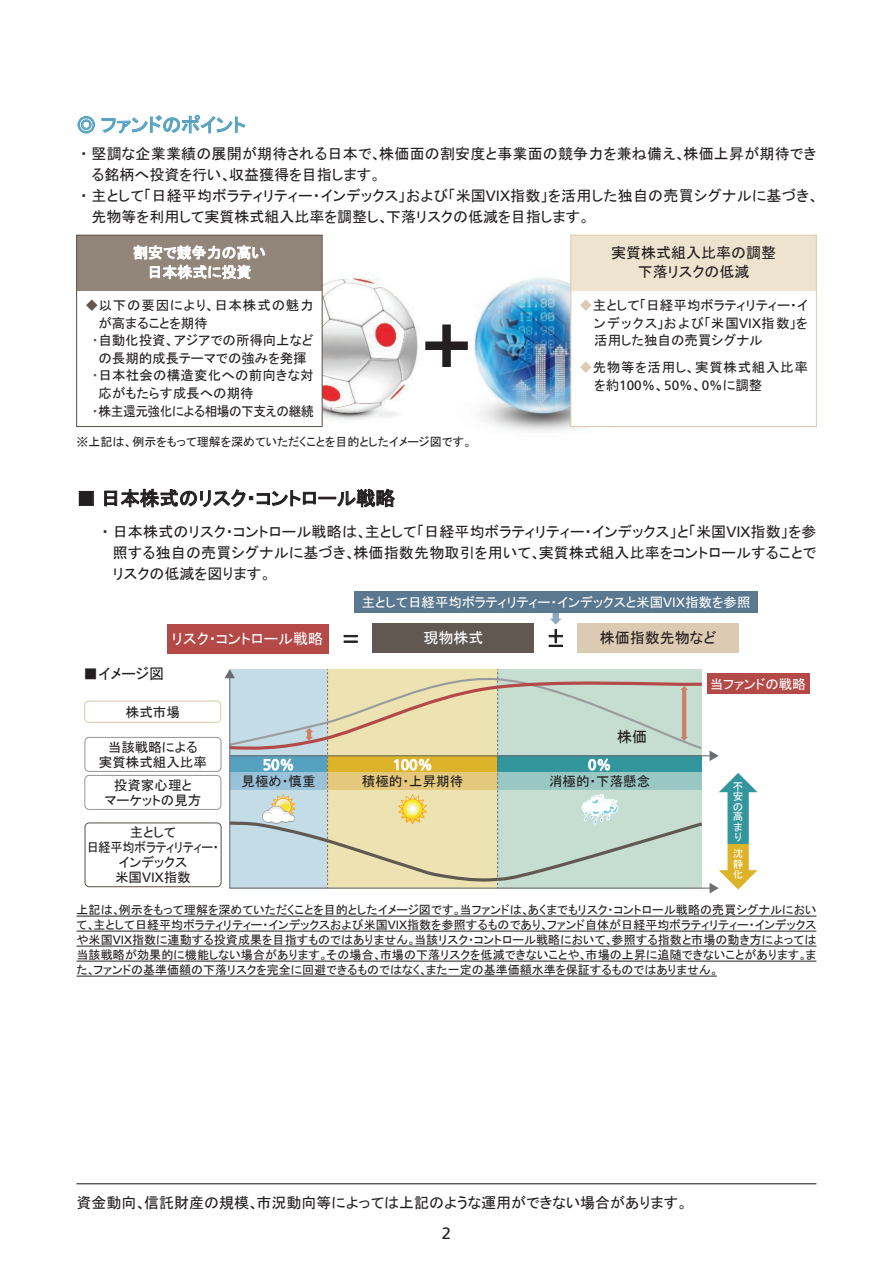
<style>
.page{position:relative;width:893px;height:1263px;background:#fff}
.page>*{position:absolute;margin:0;border:0;box-sizing:border-box;transform-origin:0 0}
.t1{font:19.5px "MS P Gothic";color:#231f20}
.t2{font:19.5px "MS P Gothic";color:#55a2c0}
.t3{font:16.5px "Frutiger LT Std";color:#231f20}
.t4{font:15px/21px "MS P Gothic";color:#231f20;text-align:center}
.t5{font:15px "MS P Gothic";letter-spacing:.02em;color:#231f20}
.t6{font:15px/19.5px "MS P Gothic";color:#fff;text-align:center}
.t7{font:15px "Frutiger LT Std";color:#fff}
.t8{font:13.5px/15px "MS P Gothic";color:#231f20;text-align:center}
.t9{font:13.5px "MS P Gothic";color:#fff}
.t10{font:13.5px "MS P Gothic";letter-spacing:-.035em;color:#231f20;scale:.94 1}
.t11{font:13.5px "MS P Gothic";letter-spacing:.06em;color:#231f20}
.t12{font:13.5px "MS P Gothic";letter-spacing:.05em;color:#231f20}
.t13{font:13.5px "Frutiger LT Std";color:#231f20}
.t14{font:12px/15px "MS P Gothic";color:#231f20;text-align:justify}
.t15{font:10.5px/10.5px "MS P Gothic";color:#fff;text-align:justify}
.s1{font-family:"Frutiger LT Std"}
.s2{color:#625852}
.s3{color:#ddcab2}
.s4{font-family:"MS P Gothic"}
</style>
<div class="page">
<hr style="left:77px;top:1183px;width:739px;height:1px;background:#231f20">
<hr style="left:77px;top:916px;width:739px;height:1px;background:#231f20">
<hr style="left:77px;top:931px;width:739px;height:1px;background:#231f20">
<hr style="left:77px;top:946px;width:739px;height:1px;background:#231f20">
<hr style="left:77px;top:961px;width:739px;height:1px;background:#231f20">
<hr style="left:77px;top:976px;width:640px;height:1px;background:#231f20">
<svg style="left:78px;top:116px;width:17px;height:17px"></svg>
<svg style="left:102px;top:115px;width:143px;height:18px"></svg>
<img style="left:264px;top:273px;width:154px;height:155px">
<img style="left:474px;top:278px;width:116px;height:153px">
<div style="left:77px;top:235px;width:245px;height:191px;background:#fff"></div>
<div style="left:77px;top:235px;width:245px;height:55px;background:#92857a"></div>
<div style="left:571px;top:235px;width:245px;height:191px;background:#fff"></div>
<div style="left:571px;top:235px;width:245px;height:55px;background:#eee3ce"></div>
<div style="left:76px;top:235px;width:247px;height:192px;border:1px solid #625852"></div>
<div style="left:570px;top:235px;width:247px;height:192px;border:1px solid #ddcab2"></div>
<div style="left:442px;top:324px;width:9px;height:43px;background:#231f20"></div>
<div style="left:425px;top:341px;width:43px;height:9px;background:#231f20"></div>
<svg style="left:134px;top:245px;width:131px;height:35px"></svg>
<div style="left:79px;top:491px;width:15px;height:15px;border:1px solid #231f20"></div>
<svg style="left:104px;top:489px;width:291px;height:19px"></svg>
<div style="left:553px;top:612px;width:6px;height:7px;background:#8ca7bf"></div>
<div style="left:84px;top:700px;width:137px;height:23px;border:1px solid #ddcab2;border-radius:4px"></div>
<div style="left:84px;top:822px;width:138px;height:65px;border:1px solid #625852;border-radius:4px"></div>
<div style="left:707px;top:673px;width:103px;height:21px;background:#b34a47"></div>
<div style="left:84px;top:737px;width:138px;height:35px;border:1px solid #999b9e;border-radius:4px"></div>
<svg style="left:224px;top:669px;width:533px;height:224px;background:#cad4c0"></svg>
<div style="left:372px;top:623px;width:162px;height:30px;background:#625852"></div>
<div style="left:577px;top:623px;width:162px;height:30px;background:#ddcab2"></div>
<svg style="left:549px;top:619px;width:14px;height:28px"></svg>
<svg style="left:344px;top:635px;width:13px;height:7px"></svg>
<div style="left:167px;top:624px;width:162px;height:29px;background:#b34a47"></div>
<div style="left:354px;top:591px;width:404px;height:22px;background:#5a7991"></div>
<div style="left:84px;top:775px;width:137px;height:35px;border:1px solid #999b9e;border-radius:4px"></div>
<h1 class="t2" style="left:77px;top:115px;width:171px">◎ ファンドのポイント</h1>
<p class="t4" style="left:80px;top:143px;width:737px">・堅調な企業業績の展開が期待される日本で、株価面の割安度と事業面の競争力を兼ね備え、株価上昇が期待でき</p>
<p class="t4" style="left:92px;top:164px;width:291px">る銘柄へ投資を行い、収益獲得を目指します。</p>
<p class="t5" style="left:80px;top:188px;width:740px">・主として「日経平均ボラティリティー・インデックス」および「米国<span class="s1">VIX</span>指数」を活用した独自の売買シグナルに基づき、</p>
<p class="t4" style="left:92px;top:206px;width:500px">先物等を利用して実質株式組入比率を調整し、下落リスクの低減を目指します。</p>
<p class="t6" style="left:133px;top:243px;width:134px">割安で競争力の高い日本株式に投資</p>
<p class="t4" style="left:611px;top:243px;width:166px;line-height:19.5px">実質株式組入比率の調整下落リスクの低減</p>
<p class="t11" style="left:85px;top:299px;width:230px"><span class="s2">◆</span>以下の要因により、日本株式の魅力</p>
<p class="t8" style="left:99px;top:315px;width:111px">が高まることを期待</p>
<p class="t8" style="left:92px;top:333px;width:223px"><span class="s2">・</span>自動化投資、アジアでの所得向上など</p>
<p class="t8" style="left:99px;top:351px;width:210px">の長期的成長テーマでの強みを発揮</p>
<p class="t8" style="left:92px;top:368px;width:223px"><span class="s2">・</span>日本社会の構造変化への前向きな対</p>
<p class="t8" style="left:99px;top:386px;width:157px">応がもたらす成長への期待</p>
<p class="t10" style="left:92px;top:404px;width:238px"><span class="s2">・</span>株主還元強化による相場の下支えの継続</p>
<p class="t8" style="left:594px;top:297px;width:215px;line-height:17.5px;text-align:justify;text-indent:-15px"><span class="s3">◆</span>主として「日経平均ボラティリティー・インデックス」および「米国<span class="s1">VIX</span>指数」を活用した独自の売買シグナル</p>
<p class="t12" style="left:579px;top:360px;width:230px"><span class="s3">◆</span>先物等を活用し、実質株式組入比率</p>
<p class="t13" style="left:594px;top:377px;width:170px"><span class="s4">を約</span>100%<span class="s4">、</span>50%<span class="s4">、</span>0%<span class="s4">に調整</span></p>
<p class="t14" style="left:77px;top:434px;width:397px">※上記は、例示をもって理解を深めていただくことを目的としたイメージ図です。</p>
<h1 class="t1" style="left:77px;top:488px;width:320px">■ 日本株式のリスク・コントロール戦略</h1>
<p class="t4" style="left:113px;top:521px;width:705px;text-align:justify;text-indent:-11px">・日本株式のリスク・コントロール戦略は、主として「日経平均ボラティリティー・インデックス」と「米国<span class="s1">VIX</span>指数」を参照する独自の売買シグナルに基づき、株価指数先物取引を用いて、実質株式組入比率をコントロールすることでリスクの低減を図ります。</p>
<p class="t9" style="left:362px;top:595px;width:390px">主として日経平均ボラティリティー・インデックスと米国<span class="s1">VIX</span>指数を参照</p>
<p class="t4" style="left:83px;top:663px;width:83px">■イメージ図</p>
<p class="t6" style="left:172px;top:629px;width:153px">リスク・コントロール戦略</p>
<p class="t6" style="left:423px;top:628px;width:61px">現物株式</p>
<p class="t4" style="left:600px;top:627px;width:118px">株価指数先物など</p>
<p class="t9" style="left:710px;top:677px;width:98px">当ファンドの戦略</p>
<p class="t8" style="left:126px;top:704px;width:55px">株式市場</p>
<p class="t8" style="left:99px;top:739px;width:109px">当該戦略による<br>実質株式組入比率</p>
<p class="t8" style="left:104px;top:777px;width:98px">投資家心理と<br>マーケットの見方</p>
<p class="t8" style="left:87px;top:825px;width:134px">主として<br>日経平均ボラティリティー・インデックス<br>米国<span class="s1">VIX</span>指数</p>
<p class="t4" style="left:617px;top:726px;width:31px">株価</p>
<p class="t7" style="left:263px;top:756px;width:33px">50%</p>
<p class="t7" style="left:588px;top:756px;width:25px">0%</p>
<p class="t7" style="left:393px;top:756px;width:42px">100%</p>
<p class="t8" style="left:242px;top:774px;width:75px">見極め・慎重</p>
<p class="t8" style="left:362px;top:773px;width:103px">積極的・上昇期待</p>
<p class="t8" style="left:549px;top:774px;width:103px">消極的・下落懸念</p>
<p class="t15" style="left:733px;top:780px;width:11px">不安の</p>
<p class="t15" style="left:733px;top:811px;width:11px">高まり</p>
<p class="t15" style="left:733px;top:848px;width:12px">沈静化</p>
<p class="t14" style="left:77px;top:902px;width:741px">上記は、例示をもって理解を深めていただくことを目的としたイメージ図です。当ファンドは、あくまでもリスク・コントロール戦略の売買シグナルにおいて、主として日経平均ボラティリティー・インデックスおよび米国<span class="s1">VIX</span>指数を参照するものであり、ファンド自体が日経平均ボラティリティー・インデックスや米国<span class="s1">VIX</span>指数に連動する投資成果を目指すものではありません。当該リスク・コントロール戦略において、参照する指数と市場の動き方によっては当該戦略が効果的に機能しない場合があります。その場合、市場の下落リスクを低減できないことや、市場の上昇に追随できないことがあります。また、ファンドの基準価額の下落リスクを完全に回避できるものではなく、また一定の基準価額水準を保証するものではありません。</p>
<p class="t4" style="left:77px;top:1192px;width:613px">資金動向、信託財産の規模、市況動向等によっては上記のような運用ができない場合があります。</p>
<h2 class="t3" style="left:442px;top:1223px;width:11px">2</h2>
</div>
